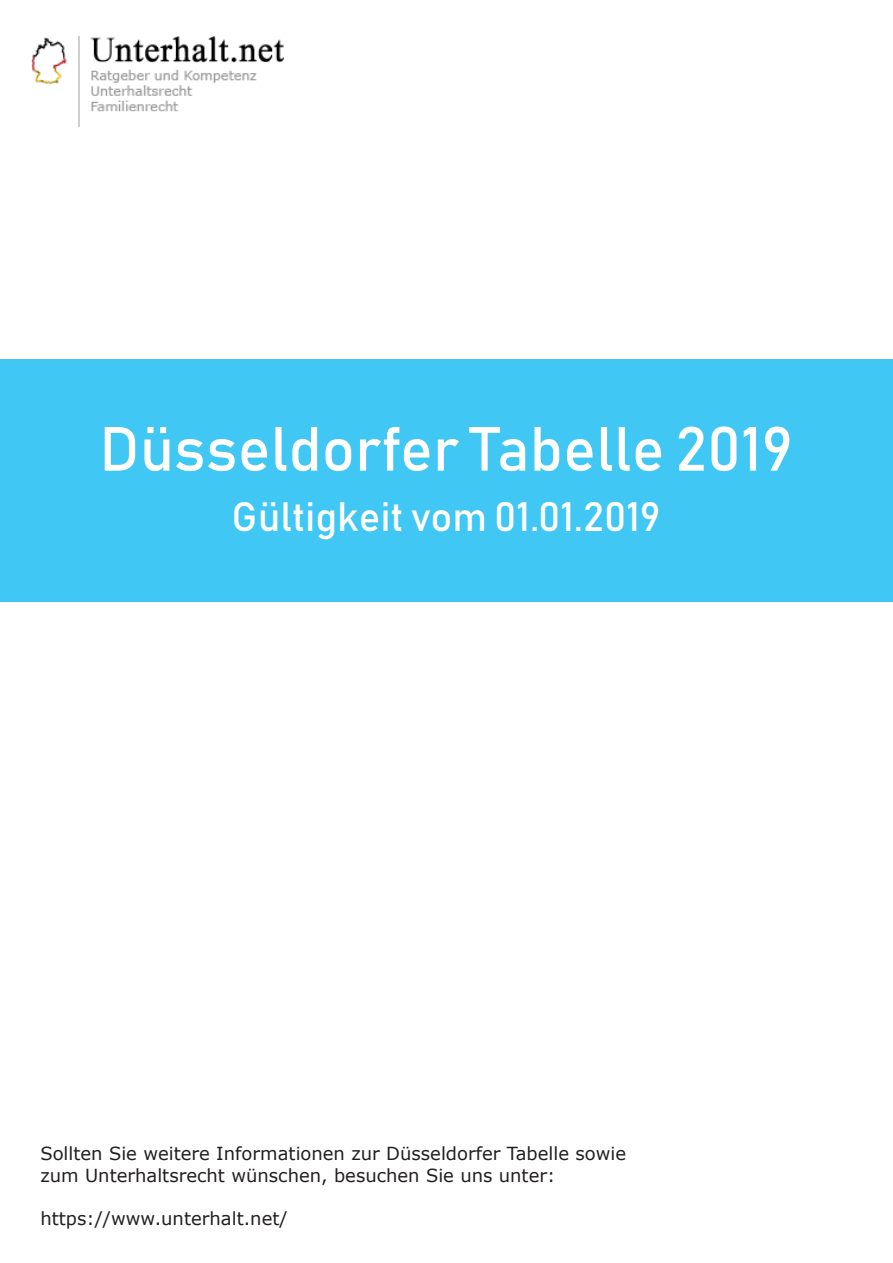
<style>
.page{position:relative;width:893px;height:1263px;background:#fff}
.page>*{position:absolute;margin:0;border:0;box-sizing:border-box;transform-origin:0 0}
.t1{font:61.5px "Bahnschrift 400 100";color:#fff}
.t2{font:40.5px "Bahnschrift 400 100";color:#fff}
.t3{font:18px/21.6px "Verdana";color:#231f20}
</style>
<div class="page">
<div style="left:0;top:359px;width:893px;height:243px;background:#40c7f4"></div>
<img style="left:32px;top:36px;width:252px;height:90px">
<h1 class="t1" style="left:99px;top:410px;width:695px">Düsseldorfer Tabelle 2019</h1>
<h2 class="t2" style="left:232px;top:491px;width:430px">Gültigkeit vom 01.01.2019</h2>
<p class="t3" style="left:40px;top:1142px;width:587px">Sollten Sie weitere Informationen zur Düsseldorfer Tabelle sowie zum Unterhaltsrecht wünschen, besuchen Sie uns unter:</p>
<p class="t3" style="left:40px;top:1207px;width:249px">https://www.unterhalt.net/</p>
</div>
